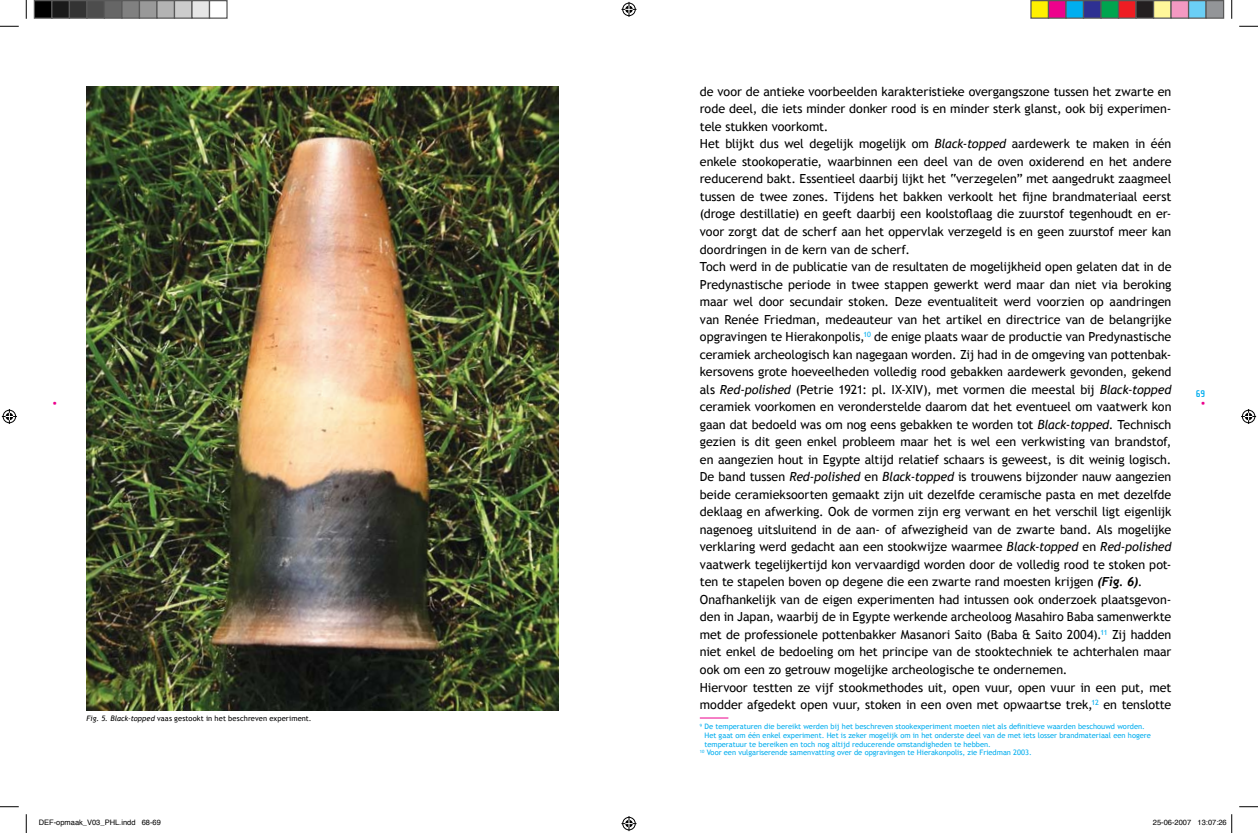
<style>
.page{position:relative;width:1258px;height:833px;background:#fff}
.page>*{position:absolute;margin:0;border:0;box-sizing:border-box;transform-origin:0 0}
.t1{font:12.5px/17.5px "Trebuchet MS";letter-spacing:-.005em;color:#000}
.t2{font:700 10px "Cholla Sans";color:#ec008c}
.t3{font:700 10px "Cholla Sans";color:#00adef}
.t4{font:7.5px "Trebuchet MS";color:#00adef}
.t5{font:7.5px "Trebuchet MS";letter-spacing:.015em;color:#000}
.t6{font:7.5px "Helvetica";color:#000}
.s1{font-style:italic}
.s2{font-family:"Trebuchet";font-weight:700;font-style:italic}
</style>
<div class="page">
<svg style="left:699px;top:717px;width:29px;height:1px"></svg>
<img style="left:86px;top:86px;width:472px;height:624px">
<svg style="left:0;top:25px;width:19px;height:2px"></svg>
<svg style="left:1239px;top:25px;width:18px;height:2px"></svg>
<svg style="left:0;top:806px;width:19px;height:1px"></svg>
<svg style="left:1239px;top:806px;width:18px;height:1px"></svg>
<svg style="left:25px;top:0;width:2px;height:19px"></svg>
<svg style="left:25px;top:814px;width:2px;height:18px"></svg>
<svg style="left:1231px;top:0;width:1px;height:19px"></svg>
<svg style="left:621px;top:2px;width:15px;height:15px"></svg>
<svg style="left:621px;top:816px;width:15px;height:14px"></svg>
<svg style="left:2px;top:409px;width:15px;height:15px"></svg>
<svg style="left:1241px;top:409px;width:14px;height:15px"></svg>
<div style="left:34px;top:1px;width:18px;height:17px;background:#000"></div>
<div style="left:34px;top:0;width:18px;height:19px;border:1px solid #595959"></div>
<div style="left:52px;top:1px;width:17px;height:17px;background:#1a1a1a"></div>
<div style="left:51px;top:0;width:19px;height:19px;border:1px solid #595959"></div>
<div style="left:69px;top:1px;width:18px;height:17px;background:#333"></div>
<div style="left:69px;top:0;width:19px;height:19px;border:1px solid #595959"></div>
<div style="left:87px;top:1px;width:17px;height:17px;background:#4d4d4d"></div>
<div style="left:86px;top:0;width:19px;height:19px;border:1px solid #595959"></div>
<div style="left:104px;top:1px;width:18px;height:17px;background:#666"></div>
<div style="left:104px;top:0;width:18px;height:19px;border:1px solid #595959"></div>
<div style="left:122px;top:1px;width:17px;height:17px;background:#808080"></div>
<div style="left:121px;top:0;width:19px;height:19px;border:1px solid #595959"></div>
<div style="left:139px;top:1px;width:18px;height:17px;background:#999"></div>
<div style="left:139px;top:0;width:19px;height:19px;border:1px solid #595959"></div>
<div style="left:157px;top:1px;width:17px;height:17px;background:#b3b3b3"></div>
<div style="left:156px;top:0;width:19px;height:19px;border:1px solid #595959"></div>
<div style="left:174px;top:1px;width:18px;height:17px;background:#ccc"></div>
<div style="left:174px;top:0;width:18px;height:19px;border:1px solid #595959"></div>
<div style="left:192px;top:1px;width:17px;height:17px;background:#e6e6e6"></div>
<div style="left:191px;top:0;width:19px;height:19px;border:1px solid #595959"></div>
<div style="left:209px;top:0;width:19px;height:19px;border:1px solid #595959"></div>
<div style="left:1030px;top:1px;width:18px;height:17px;background:#fff101"></div>
<div style="left:1030px;top:0;width:18px;height:19px;border:1px solid #595959"></div>
<div style="left:1048px;top:1px;width:17px;height:17px;background:#ed028c"></div>
<div style="left:1047px;top:0;width:19px;height:19px;border:1px solid #595959"></div>
<div style="left:1065px;top:1px;width:18px;height:17px;background:#00aeef"></div>
<div style="left:1065px;top:0;width:18px;height:19px;border:1px solid #595959"></div>
<div style="left:1083px;top:1px;width:17px;height:17px;background:#2e3092"></div>
<div style="left:1082px;top:0;width:19px;height:19px;border:1px solid #595959"></div>
<div style="left:1100px;top:1px;width:18px;height:17px;background:#00a54f"></div>
<div style="left:1100px;top:0;width:18px;height:19px;border:1px solid #595959"></div>
<div style="left:1118px;top:1px;width:17px;height:17px;background:#ee1d23"></div>
<div style="left:1117px;top:0;width:19px;height:19px;border:1px solid #595959"></div>
<div style="left:1135px;top:1px;width:18px;height:17px;background:#231f20"></div>
<div style="left:1135px;top:0;width:18px;height:19px;border:1px solid #595959"></div>
<div style="left:1153px;top:1px;width:17px;height:17px;background:#fff79a"></div>
<div style="left:1152px;top:0;width:19px;height:19px;border:1px solid #595959"></div>
<div style="left:1170px;top:1px;width:18px;height:17px;background:#f499c2"></div>
<div style="left:1170px;top:0;width:18px;height:19px;border:1px solid #595959"></div>
<div style="left:1188px;top:1px;width:17px;height:17px;background:#6bcff6"></div>
<div style="left:1187px;top:0;width:19px;height:19px;border:1px solid #595959"></div>
<div style="left:1205px;top:1px;width:18px;height:17px;background:#939598"></div>
<div style="left:1205px;top:0;width:18px;height:19px;border:1px solid #595959"></div>
<svg style="left:1231px;top:814px;width:1px;height:18px"></svg>
<p class="t1" style="left:699px;top:83px;width:473px">de voor de antieke voorbeelden karakteristieke overgangszone tussen het zwarte en rode deel, die iets minder donker rood is en minder sterk glanst, ook bij experimen&shy;tele stukken voorkomt.<br>Het blijkt dus wel degelijk mogelijk om <span class="s1">Black-topped</span> aardewerk te maken in één enkele stookoperatie, waarbinnen een deel van de oven oxiderend en het andere reducerend bakt. Essentieel daarbij lijkt het “verzegelen” met aangedrukt zaagmeel tussen de twee zones. Tijdens het bakken verkoolt het fijne brandmateriaal eerst (droge destillatie) en geeft daarbij een koolstoflaag die zuurstof tegenhoudt en er&shy;voor zorgt dat de scherf aan het oppervlak verzegeld is en geen zuurstof meer kan doordringen in de kern van de scherf.<br>Toch werd in de publicatie van de resultaten de mogelijkheid open gelaten dat in de Predynastische periode in twee stappen gewerkt werd maar dan niet via beroking maar wel door secundair stoken. Deze eventualiteit werd voorzien op aandringen van Renée Friedman, medeauteur van het artikel en directrice van de belangrijke opgravingen te Hierakonpolis,<sup>10</sup> de enige plaats waar de productie van Predynastische ceramiek archeologisch kan nagegaan worden. Zij had in de omgeving van pottenbak&shy;kersovens grote hoeveelheden volledig rood gebakken aardewerk gevonden, gekend als <span class="s1">Red-polished</span> (Petrie 1921: pl. IX-XIV), met vormen die meestal bij <span class="s1">Black-topped </span>ceramiek voorkomen en veronderstelde daarom dat het eventueel om vaatwerk kon gaan dat bedoeld was om nog eens gebakken te worden tot <span class="s1">Black-topped</span>. Technisch gezien is dit geen enkel probleem maar het is wel een verkwisting van brandstof, en aangezien hout in Egypte altijd relatief schaars is geweest, is dit weinig logisch.<br>De band tussen <span class="s1">Red-polished</span> en <span class="s1">Black-topped</span> is trouwens bijzonder nauw aangezien beide ceramieksoorten gemaakt zijn uit dezelfde ceramische pasta en met dezelfde deklaag en afwerking. Ook de vormen zijn erg verwant en het verschil ligt eigenlijk nagenoeg uitsluitend in de aan- of afwezigheid van de zwarte band. Als mogelijke verklaring werd gedacht aan een stookwijze waarmee <span class="s1">Black-topped</span> en <span class="s1">Red-polished </span>vaatwerk tegelijkertijd kon vervaardigd worden door de volledig rood te stoken pot&shy;ten te stapelen boven op degene die een zwarte rand moesten krijgen <span class="s2">(Fig. 6)</span>.<br>Onafhankelijk van de eigen experimenten had intussen ook onderzoek plaatsgevon&shy;den in Japan, waarbij de in Egypte werkende archeoloog Masahiro Baba samenwerkte met de professionele pottenbakker Masanori Saito (Baba &amp; Saito 2004).<sup>11</sup> Zij hadden niet enkel de bedoeling om het principe van de stooktechniek te achterhalen maar ook om een zo getrouw mogelijke archeologische te ondernemen.<br>Hiervoor testten ze vijf stookmethodes uit, open vuur, open vuur in een put, met modder afgedekt open vuur, stoken in een oven met opwaartse trek,<sup>12</sup> en tenslotte</p>
<p class="t4" style="left:699px;top:721px;width:446px"><sup>9</sup> De temperaturen die bereikt werden bij het beschreven stookexperiment moeten niet als definitieve waarden beschouwd worden.</p>
<p class="t4" style="left:704px;top:730px;width:448px">Het gaat om één enkel experiment. Het is zeker mogelijk om in het onderste deel van de met iets losser brandmateriaal een hogere</p>
<p class="t4" style="left:704px;top:739px;width:288px">temperatuur te bereiken en toch nog altijd reducerende omstandigheden te hebben.</p>
<p class="t4" style="left:699px;top:748px;width:333px"><sup>10</sup> Voor een vulgariserende samenvatting over de opgravingen te Hierakonpolis, zie Friedman 2003.</p>
<p class="t3" style="left:1195px;top:388px;width:11px">69</p>
<p class="t2" style="left:53px;top:397px;width:6px">•</p>
<p class="t2" style="left:1200px;top:397px;width:6px">•</p>
<p class="t5" style="left:86px;top:713px;width:227px"><span class="s1">Fig. 5. Black-topped</span> vaas gestookt in het beschreven experiment.</p>
<p class="t6" style="left:39px;top:815px;width:124px">DEF-opmaak_V03_PHL.indd 68-69</p>
<p class="t6" style="left:1152px;top:815px;width:75px">25-06-2007 13:07:26</p>
</div>
